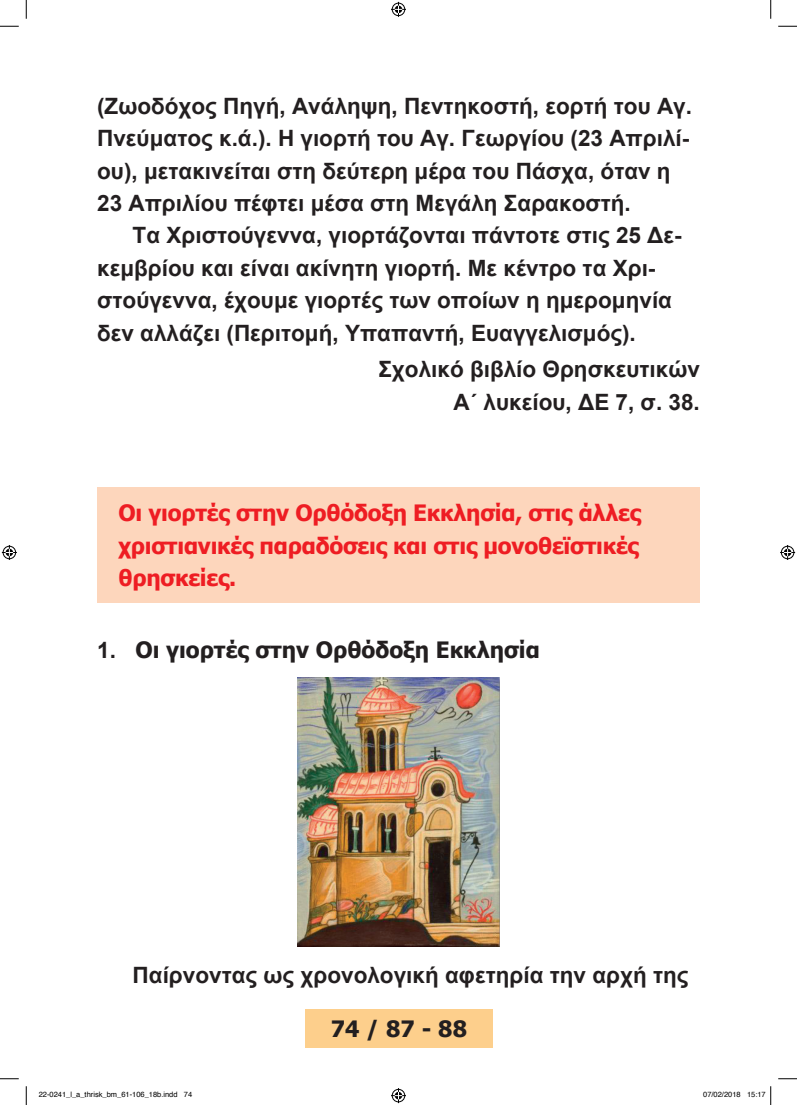
<style>
.page{position:relative;width:797px;height:1105px;background:#fff}
.page>*{position:absolute;margin:0;border:0;box-sizing:border-box;transform-origin:0 0}
.t1{font:700 22.5px/32.5px "Arial";color:#231f20}
.t2{font:700 22.5px/32.5px "Tahoma";letter-spacing:-.01em;color:#ee1d23;text-align:justify}
.t3{font:700 22.5px "Tahoma";color:#231f20}
.t4{font:7.5px "Helvetica";color:#000}
.s1{font-family:"Arial"}
</style>
<div class="page">
<div style="left:305px;top:1009px;width:188px;height:39px;background:#fdcf8c"></div>
<div style="left:97px;top:487px;width:602px;height:116px;background:#fdd6bc"></div>
<img style="left:297px;top:678px;width:203px;height:269px">
<svg style="left:0;top:25px;width:19px;height:2px"></svg>
<svg style="left:778px;top:25px;width:19px;height:2px"></svg>
<svg style="left:0;top:1078px;width:19px;height:1px"></svg>
<svg style="left:778px;top:1078px;width:19px;height:1px"></svg>
<svg style="left:25px;top:0;width:2px;height:19px"></svg>
<svg style="left:25px;top:1086px;width:2px;height:19px"></svg>
<svg style="left:770px;top:0;width:1px;height:19px"></svg>
<svg style="left:391px;top:2px;width:15px;height:15px"></svg>
<svg style="left:391px;top:1088px;width:15px;height:15px"></svg>
<svg style="left:2px;top:545px;width:15px;height:15px"></svg>
<svg style="left:780px;top:545px;width:15px;height:15px"></svg>
<svg style="left:770px;top:1086px;width:1px;height:19px"></svg>
<p class="t1" style="left:97px;top:90px;width:596px">(Ζωοδόχος Πηγή, Ανάληψη, Πεντηκοστή, εορτή του Αγ.<br>Πνεύματος κ.ά.). Η γιορτή του Αγ. Γεωργίου (23 Απριλί&shy;ου), μετακινείται στη δεύτερη μέρα του Πάσχα, όταν η 23 Απριλίου πέφτει μέσα στη Μεγάλη Σαρακοστή.</p>
<p class="t1" style="left:97px;top:220px;width:586px;text-indent:35px">Τα Χριστούγεννα, γιορτάζονται πάντοτε στις 25 Δε&shy;κεμβρίου και είναι ακίνητη γιορτή. Με κέντρο τα Χρι&shy;στούγεννα, έχουμε γιορτές των οποίων η ημερομηνία δεν αλλάζει (Περιτομή, Υπαπαντή, Ευαγγελισμός).</p>
<p class="t1" style="left:378px;top:354px;width:323px;text-align:right">Σχολικό βιβλίο Θρησκευτικών<br>Α΄ λυκείου, ΔΕ 7, σ. 38.</p>
<p class="t2" style="left:118px;top:495px;width:524px">Οι γιορτές στην Ορθόδοξη Εκκλησία, στις άλλες χριστιανικές παραδόσεις και στις μονοθεϊστικές θρησκείες.</p>
<p class="t3" style="left:97px;top:634px;width:444px"><span class="s1">1.</span> Οι γιορτές στην Ορθόδοξη Εκκλησία</p>
<p class="t1" style="left:133px;top:959px;width:557px">Παίρνοντας ως χρονολογική αφετηρία την αρχή της</p>
<p class="t3" style="left:331px;top:1013px;width:138px">74 / 87 - 88</p>
<p class="t4" style="left:39px;top:1089px;width:155px">22-0241_l_a_thrisk_bm_61-106_18b.indd 74</p>
<p class="t4" style="left:703px;top:1089px;width:64px">07/02/2018 15:17</p>
</div>
